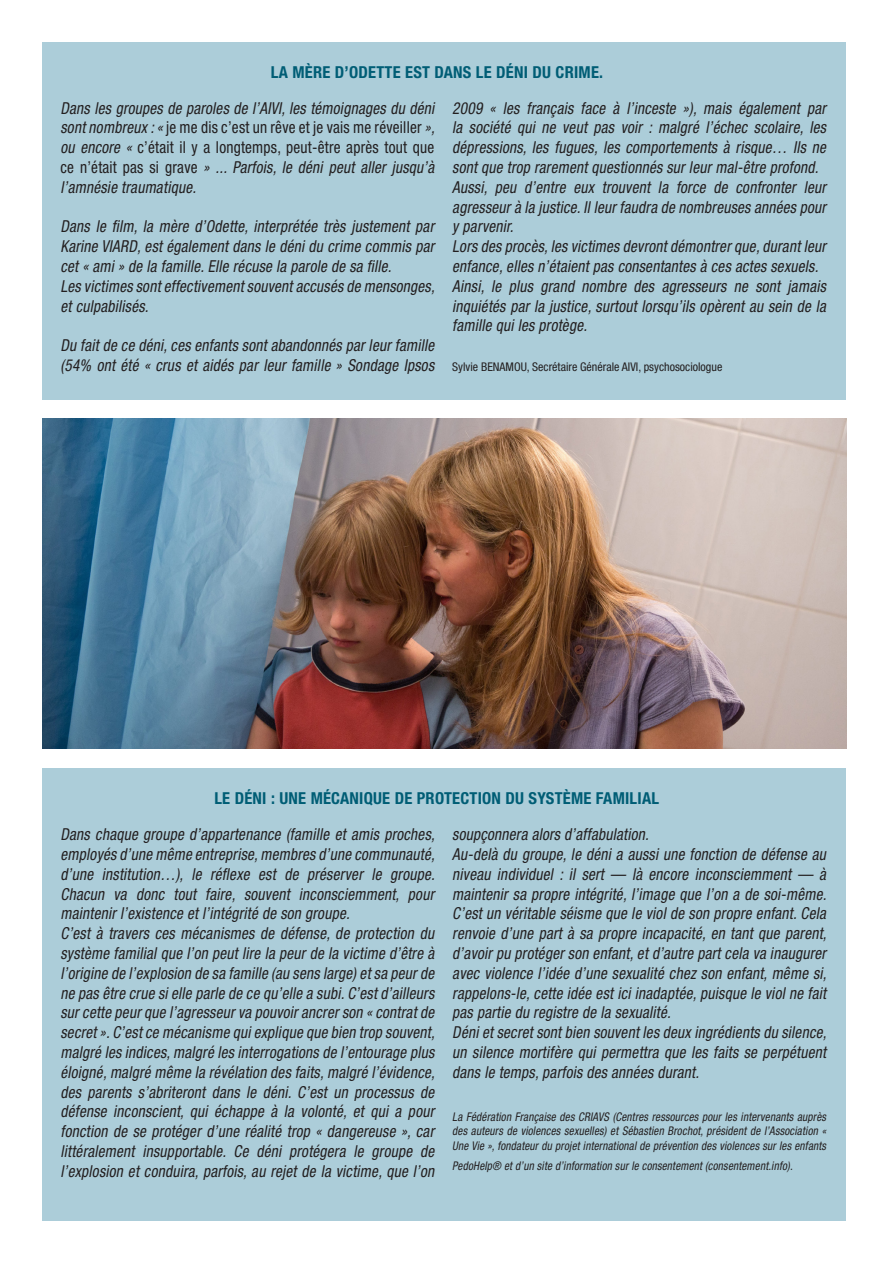
<style>
.page{position:relative;width:893px;height:1263px;background:#fff}
.page>*{position:absolute;margin:0;border:0;box-sizing:border-box;transform-origin:0 0}
.t1{font:italic condensed 16.5px/19.8px "Helvetica Neue";letter-spacing:.015em;color:#231f20;text-align:justify;scale:.93 1}
.t2{font:700 condensed 16.5px "Helvetica Neue";letter-spacing:.015em;color:#005d75}
.t3{font:italic condensed 12px/14.4px "Helvetica Neue";color:#231f20;text-align:justify;scale:.93 1}
.t4{font:condensed 12px "Helvetica Neue";color:#231f20}
.s1{font-style:normal}
</style>
<div class="page">
<div style="left:43px;top:42px;width:803px;height:358px;background:#accdd9"></div>
<div style="left:43px;top:768px;width:803px;height:452px;background:#accdd9"></div>
<img style="left:43px;top:418px;width:803px;height:331px">
<p class="t2" style="left:271px;top:62px;width:334px">LA MÈRE D’ODETTE EST DANS LE DÉNI DU CRIME.</p>
<p class="t1" style="left:61px;top:98px;width:408px;text-align:left">Dans les groupes de paroles de l’AIVI,les témoignages du déni sontnombreux :« <span class="s1">je me dis c’est un rêve et je vais me réveiller</span> », ou encore « <span class="s1">c’était il y a longtemps, peut-être après tout que c e n ’ é t a i t p a s s i g r a v e</span> » ... Parfois, le déni peut aller jusqu’à l’amnésie traumatique.</p>
<p class="t1" style="left:61px;top:217px;width:407px">Dans le film, la mère d’Odette, interprétée très justement par Karine VIARD,est également dans le déni du crime commis par cet« ami» de la famille.Elle récuse la parole de sa fille.</p>
<p class="t1" style="left:61px;top:276px;width:408px">Les victimes sonteffectivementsouventaccusés de mensonges, etculpabilisés.</p>
<p class="t1" style="left:61px;top:335px;width:407px">Du faitde ce déni,ces enfants sontabandonnés parleurfamille (54% ont été « crus et aidés par leur famille » Sondage Ipsos</p>
<p class="t1" style="left:452px;top:98px;width:407px">2009 « les français face à l’inceste »), mais également par la société qui ne veut pas voir : malgré l’échec scolaire, les dépressions, les fugues, les comportements à risque… Ils ne sontque trop rarementquestionnés surleurmal-être profond.</p>
<p class="t1" style="left:452px;top:177px;width:407px">Aussi, peu d’entre eux trouvent la force de confronter leur agresseurà la justice.Illeurfaudra de nombreuses années pour y parvenir.</p>
<p class="t1" style="left:452px;top:236px;width:407px">Lors des procès,les victimes devrontdémontrerque,durantleur enfance,elles n’étaientpas consentantes à ces actes sexuels.</p>
<p class="t1" style="left:452px;top:276px;width:407px">Ainsi, le plus grand nombre des agresseurs ne sont jamais inquiétés par la justice, surtout lorsqu’ils opèrent au sein de la famille quiles protège.</p>
<p class="t4" style="left:452px;top:360px;width:272px">Sylvie BENAMOU, Secrétaire Générale AIVI, psychosociologue</p>
<p class="t2" style="left:214px;top:788px;width:446px">LE DÉNI : UNE MÉCANIQUE DE PROTECTION DU SYSTÈME FAMILIAL</p>
<p class="t1" style="left:61px;top:824px;width:408px">Dans chaque groupe d’appartenance (famille et amis proches, employés d’une même entreprise,membres d’une communauté, d’une institution…), le réflexe est de préserver le groupe.<br>Chacun va donc tout faire, souvent inconsciemment, pour maintenirl’existence etl’intégrité de son groupe.</p>
<p class="t1" style="left:61px;top:923px;width:408px">C’est à travers ces mécanismes de défense, de protection du système familial que l’on peut lire la peur de la victime d’être à l’origine de l’explosion de sa famille (au sens large) etsa peurde ne pas être crue sielle parle de ce qu’elle a subi.C’estd’ailleurs surcette peurque l’agresseurva pouvoirancrerson « contratde secret».C’estce mécanisme quiexplique que bien trop souvent, malgré les indices,malgré les interrogations de l’entourage plus éloigné,malgré même la révélation des faits,malgré l’évidence, des parents s’abriteront dans le déni. C’est un processus de défense inconscient, qui échappe à la volonté, et qui a pour fonction de se protéger d’une réalité trop « dangereuse », car littéralement insupportable. Ce déni protégera le groupe de l’explosion et conduira, parfois, au rejet de la victime, que l’on</p>
<p class="t1" style="left:452px;top:824px;width:217px">soupçonnera alors d’affabulation.</p>
<p class="t1" style="left:452px;top:844px;width:408px">Au-delà du groupe, le déni a aussi une fonction de défense au niveau individuel : il sert — là encore inconsciemment — à maintenir sa propre intégrité, l’image que l’on a de soi-même.<br>C’est un véritable séisme que le viol de son propre enfant.Cela renvoie d’une part à sa propre incapacité, en tant que parent, d’avoirpu protégerson enfant,etd’autre partcela va inaugurer avec violence l’idée d’une sexualité chez son enfant, même si, rappelons-le,cette idée est ici inadaptée,puisque le viol ne fait pas partie du registre de la sexualité.</p>
<p class="t1" style="left:452px;top:1022px;width:407px">Dénietsecretsontbien souventles deux ingrédients du silence, un silence mortifère qui permettra que les faits se perpétuent dans le temps,parfois des années durant.</p>
<p class="t3" style="left:452px;top:1109px;width:406px">La Fédération Française des CRIAVS (Centres ressources pour les intervenants auprès des auteurs de violences sexuelles) et Sébastien Brochot, président de l’Association « Une Vie »,fondateur du projet international de prévention des violences sur les enfants</p>
<p class="t3" style="left:452px;top:1158px;width:370px">PedoHelp® etd’un site d’information surle consentement(consentement.info).</p>
</div>
